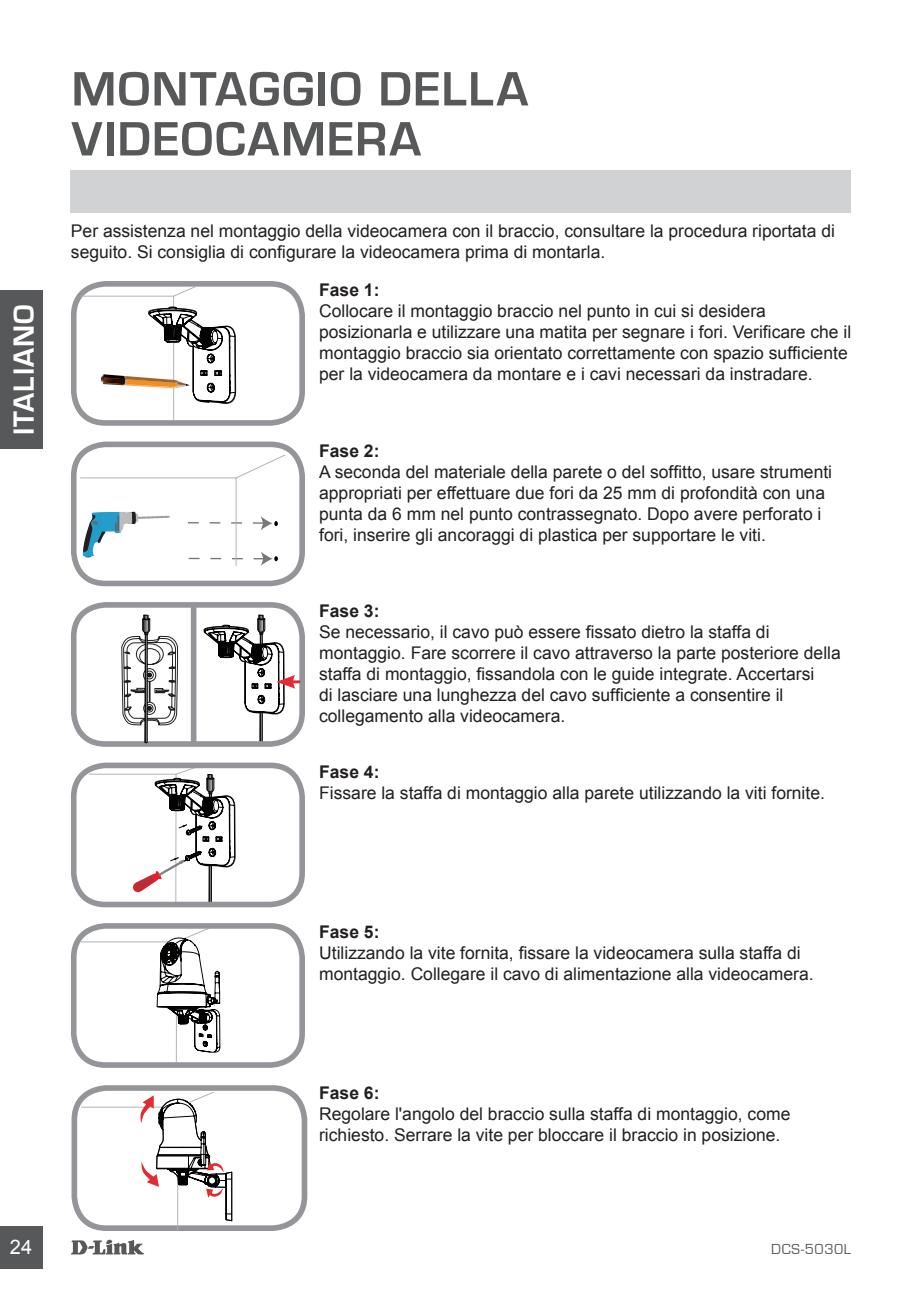
<style>
.page{position:relative;width:922px;height:1297px;background:#fff}
.page>*{position:absolute;margin:0;border:0;box-sizing:border-box;transform-origin:0 0}
.t1{font:700 50px/50px "Eurostile";letter-spacing:.03em;color:#57585a}
.t2{font:700 30px "Eurostile";letter-spacing:.035em;color:#fff}
.t3{font:20px "Arial";color:#fff}
.t4{font:17.5px/21px "Arial";color:#231f20}
.t5{font:700 17.5px "Arial";color:#231f20}
.t6{font:15px "Eurostile";letter-spacing:.04em;color:#57585a}
</style>
<div class="page">
<svg style="left:71px;top:1239px;width:73px;height:15px"></svg>
<div style="left:0;top:1226px;width:43px;height:43px;background:#57585a"></div>
<div style="left:0;top:290px;width:43px;height:159px;background:#57585a"></div>
<div style="left:71px;top:170px;width:779px;height:43px;background:#d1d2d4"></div>
<div style="left:71px;top:281px;width:234px;height:145px;border:6px solid #939598;border-radius:32px"></div>
<svg style="left:80px;top:286px;width:156px;height:135px"></svg>
<div style="left:71px;top:442px;width:234px;height:144px;border:6px solid #939598;border-radius:32px"></div>
<svg style="left:80px;top:454px;width:205px;height:112px"></svg>
<div style="left:71px;top:763px;width:234px;height:144px;border:6px solid #939598;border-radius:32px"></div>
<div style="left:71px;top:602px;width:234px;height:145px;border:6px solid #939598;border-radius:32px"></div>
<div style="left:191px;top:605px;width:5px;height:139px;background:#939598"></div>
<div style="left:71px;top:923px;width:234px;height:145px;border:6px solid #939598;border-radius:32px"></div>
<div style="left:71px;top:1085px;width:236px;height:146px;border:6px solid #939598;border-radius:32px"></div>
<svg style="left:80px;top:615px;width:220px;height:615px"></svg>
<h2 class="t2" style="left:7px;top:435px;width:132px;rotate:-90deg">ITALIANO</h2>
<h1 class="t1" style="left:71px;top:65px;width:458px">MONTAGGIO DELLA<br>VIDEOCAMERA</h1>
<p class="t4" style="left:71px;top:220px;width:765px">Per assistenza nel montaggio della videocamera con il braccio, consultare la procedura riportata di seguito. Si consiglia di configurare la videocamera prima di montarla.</p>
<p class="t5" style="left:319px;top:278px;width:62px">Fase 1:</p>
<p class="t4" style="left:319px;top:301px;width:533px">Collocare il montaggio braccio nel punto in cui si desidera posizionarla e utilizzare una matita per segnare i fori. Verificare che il montaggio braccio sia orientato correttamente con spazio sufficiente per la videocamera da montare e i cavi necessari da instradare.</p>
<p class="t5" style="left:319px;top:439px;width:62px">Fase 2:</p>
<p class="t4" style="left:319px;top:461px;width:514px">A seconda del materiale della parete o del soffitto, usare strumenti appropriati per effettuare due fori da 25 mm di profondità con una punta da 6 mm nel punto contrassegnato. Dopo avere perforato i fori, inserire gli ancoraggi di plastica per supportare le viti.</p>
<p class="t5" style="left:319px;top:599px;width:62px">Fase 3:</p>
<p class="t4" style="left:319px;top:622px;width:523px">Se necessario, il cavo può essere fissato dietro la staffa di montaggio. Fare scorrere il cavo attraverso la parte posteriore della staffa di montaggio, fissandola con le guide integrate. Accertarsi<br>di lasciare una lunghezza del cavo sufficiente a consentire il collegamento alla videocamera.</p>
<p class="t5" style="left:319px;top:760px;width:62px">Fase 4:</p>
<p class="t4" style="left:319px;top:782px;width:507px">Fissare la staffa di montaggio alla parete utilizzando la viti fornite.</p>
<p class="t5" style="left:319px;top:920px;width:62px">Fase 5:</p>
<p class="t4" style="left:319px;top:943px;width:496px">Utilizzando la vite fornita, fissare la videocamera sulla staffa di montaggio. Collegare il cavo di alimentazione alla videocamera.</p>
<p class="t5" style="left:319px;top:1081px;width:62px">Fase 6:</p>
<p class="t4" style="left:319px;top:1103px;width:472px">Regolare l'angolo del braccio sulla staffa di montaggio, come richiesto. Serrare la vite per bloccare il braccio in posizione.</p>
<p class="t3" style="left:10px;top:1234px;width:24px">24</p>
<p class="t6" style="left:771px;top:1241px;width:81px">DCS-5030L</p>
</div>
